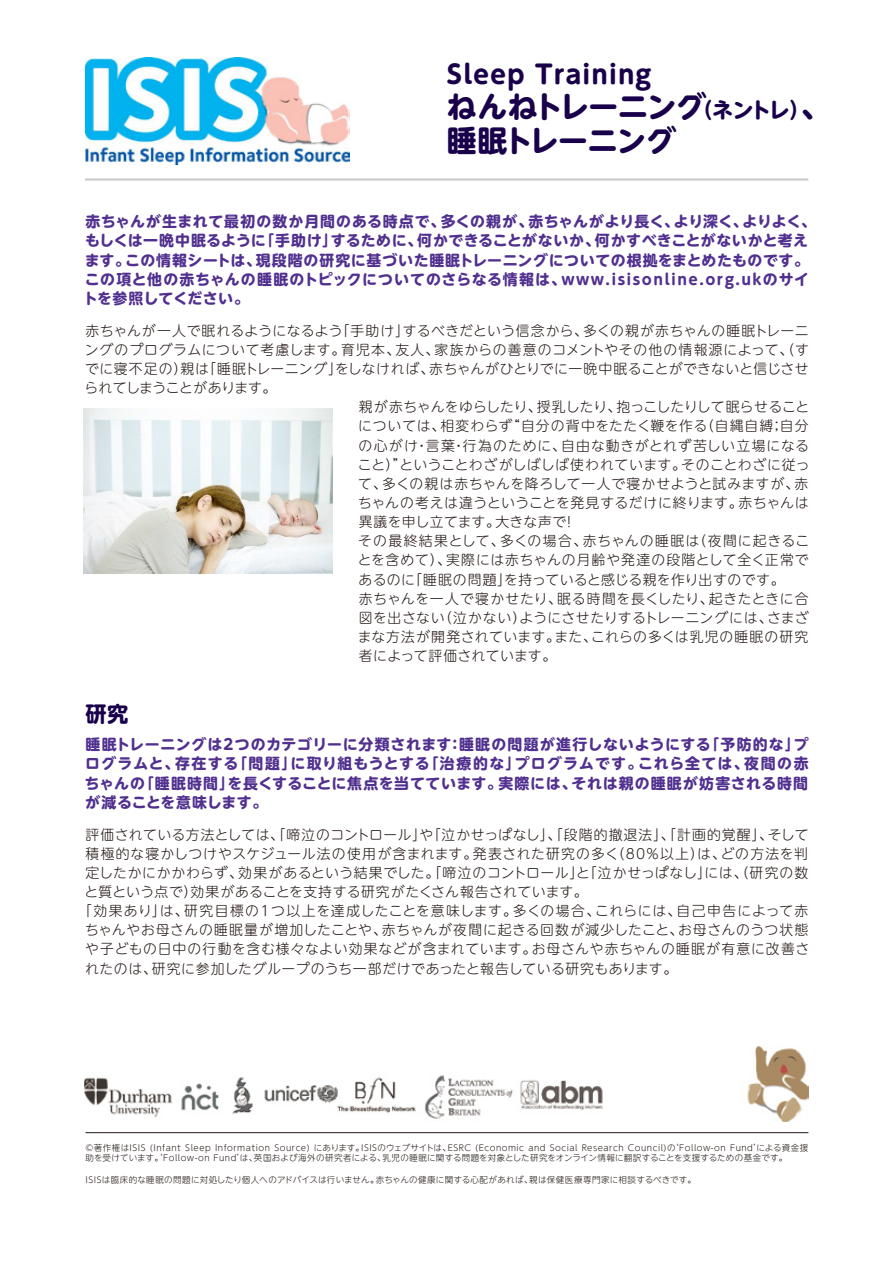
<style>
.page{position:relative;width:893px;height:1263px;background:#fff}
.page>*{position:absolute;margin:0;border:0;box-sizing:border-box;transform-origin:0 0}
.t1{font:700 29.7px/34px "UD Shin M Go Pro";letter-spacing:-.015em;color:#19004b}
.t2{font:700 25.5px "UD Shin M Go Pro";letter-spacing:.03em;color:#19004b}
.t3{font:700 21.3px "UD Shin M Go Pro";color:#19004b}
.t4{font:700 14.85px/19.2px "UD Shin M Go Pro";letter-spacing:.045em;color:#51308f}
.t5{font:300 13.8px "UD Shin M Go Pro";letter-spacing:.045em;color:#231815}
.t6{font:300 13.8px "UD Shin M Go Pro";letter-spacing:.025em;color:#231815}
.t7{font:300 13.8px "UD Shin M Go Pro";letter-spacing:.07em;color:#231815}
.t8{font:300 13.8px "UD Shin M Go Pro";letter-spacing:.065em;color:#231815}
.t9{font:300 13.8px "UD Shin M Go Pro";letter-spacing:.015em;color:#231815}
.t10{font:300 13.8px "UD Shin M Go Pro";letter-spacing:.075em;color:#231815}
.t11{font:300 13.8px "UD Shin M Go Pro";letter-spacing:.08em;color:#231815}
.t12{font:300 13.8px "UD Shin M Go Pro";letter-spacing:-.02em;color:#231815}
.t13{font:300 8.55px/10.6px "UD Shin M Go Pro";letter-spacing:.05em;color:#231815}
.t14{font:300 8.55px "UD Shin M Go Pro";letter-spacing:.03em;color:#231815}
.s1{font-size:21.3px}
</style>
<div class="page">
<img style="left:84px;top:1046px;width:725px;height:76px">
<img style="left:85px;top:57px;width:265px;height:107px">
<hr style="left:85px;top:178px;width:723px;height:3px;background:#c9c9ca">
<hr style="left:86px;top:1132px;width:722px;height:1px;background:#231815">
<img style="left:83px;top:408px;width:249px;height:166px">
<h2 class="t2" style="left:447px;top:53px;width:206px">Sleep Training</h2>
<h1 class="t1" style="left:447px;top:88px;width:385px">ねんねトレーニング<span class="s1">（ネントレ）</span>、睡眠トレーニング</h1>
<p class="t4" style="left:83px;top:211px;width:734px">赤ちゃんが生まれて最初の数か月間のある時点で、多くの親が、赤ちゃんがより長く、より深く、よりよく、もしくは一晩中眠るように「手助け」するために、何かできることがないか、何かすべきことがないかと考えます。この情報シートは、現段階の研究に基づいた睡眠トレーニングについての根拠をまとめたものです。この項と他の赤ちゃんの睡眠のトピックについてのさらなる情報は、www.isisonline.org.ukのサイトを参照してください。</p>
<p class="t5" style="left:86px;top:319px;width:725px">赤ちゃんが一人で眠れるようになるよう「手助け」するべきだという信念から、多くの親が赤ちゃんの睡眠トレーニ</p>
<p class="t8" style="left:85px;top:338px;width:725px">ングのプログラムについて考慮します。育児本、友人、家族からの善意のコメントやその他の情報源によって、（す</p>
<p class="t5" style="left:85px;top:358px;width:725px">でに寝不足の）親は「睡眠トレーニング」をしなければ、赤ちゃんがひとりでに一晩中眠ることができないと信じさせ</p>
<p class="t12" style="left:85px;top:377px;width:193px">られてしまうことがあります。</p>
<p class="t9" style="left:359px;top:396px;width:452px">親が赤ちゃんをゆらしたり、授乳したり、抱っこしたりして眠らせること</p>
<p class="t5" style="left:358px;top:415px;width:452px">については、相変わらず“自分の背中をたたく鞭を作る（自縄自縛；自分</p>
<p class="t10" style="left:359px;top:434px;width:452px">の心がけ・言葉・行為のために、自由な動きがとれず苦しい立場になる</p>
<p class="t5" style="left:358px;top:453px;width:453px">こと）”ということわざがしばしば使われています。そのことわざに従っ</p>
<p class="t5" style="left:358px;top:472px;width:452px">て、多くの親は赤ちゃんを降ろして一人で寝かせようと試みますが、赤</p>
<p class="t5" style="left:358px;top:492px;width:452px">ちゃんの考えは違うということを発見するだけに終ります。赤ちゃんは</p>
<p class="t6" style="left:359px;top:511px;width:219px">異議を申し立てます。大きな声で！</p>
<p class="t11" style="left:358px;top:530px;width:452px">その最終結果として、多くの場合、赤ちゃんの睡眠は（夜間に起きるこ</p>
<p class="t7" style="left:358px;top:549px;width:452px">とを含めて）、実際には赤ちゃんの月齢や発達の段階として全く正常で</p>
<p class="t6" style="left:359px;top:568px;width:427px">あるのに「睡眠の問題」を持っていると感じる親を作り出すのです。</p>
<p class="t5" style="left:359px;top:587px;width:451px">赤ちゃんを一人で寝かせたり、眠る時間を長くしたり、起きたときに合</p>
<p class="t5" style="left:359px;top:606px;width:451px">図を出さない（泣かない）ようにさせたりするトレーニングには、さまざ</p>
<p class="t5" style="left:358px;top:625px;width:452px">まな方法が開発されています。また、これらの多くは乳児の睡眠の研究</p>
<p class="t6" style="left:359px;top:645px;width:199px">者によって評価されています。</p>
<h3 class="t3" style="left:86px;top:696px;width:44px">研究</h3>
<p class="t4" style="left:85px;top:734px;width:725px;text-align:justify">睡眠トレーニングは2つのカテゴリーに分類されます：睡眠の問題が進行しないようにする「予防的な」プログラムと、存在する「問題」に取り組もうとする「治療的な」プログラムです。これら全ては、夜間の赤ちゃんの「睡眠時間」を長くすることに焦点を当てています。実際には、それは親の睡眠が妨害される時間が減ることを意味します。</p>
<p class="t5" style="left:86px;top:823px;width:725px">評価されている方法としては、「啼泣のコントロール」や「泣かせっぱなし」、「段階的撤退法」、「計画的覚醒」、そして</p>
<p class="t7" style="left:86px;top:842px;width:724px">積極的な寝かしつけやスケジュール法の使用が含まれます。発表された研究の多く（80%以上）は、どの方法を判</p>
<p class="t5" style="left:86px;top:861px;width:724px">定したかにかかわらず、効果があるという結果でした。「啼泣のコントロール」と「泣かせっぱなし」には、（研究の数</p>
<p class="t6" style="left:85px;top:881px;width:505px">と質という点で）効果があることを支持する研究がたくさん報告されています。</p>
<p class="t5" style="left:78px;top:900px;width:732px">「効果あり」は、研究目標の1つ以上を達成したことを意味します。多くの場合、これらには、自己申告によって赤</p>
<p class="t5" style="left:85px;top:919px;width:725px">ちゃんやお母さんの睡眠量が増加したことや、赤ちゃんが夜間に起きる回数が減少したこと、お母さんのうつ状態</p>
<p class="t5" style="left:85px;top:938px;width:725px">や子どもの日中の行動を含む様々なよい効果などが含まれています。お母さんや赤ちゃんの睡眠が有意に改善さ</p>
<p class="t5" style="left:85px;top:957px;width:593px">れたのは、研究に参加したグループのうち一部だけであったと報告している研究もあります。</p>
<p class="t13" style="left:86px;top:1142px;width:724px">©著作権はISIS (Infant Sleep Information Source) にあります。ISISのウェブサイトは、ESRC (Economic and Social Research Council)の‘Follow-on Fund’による資金援助を受けています。‘Follow-on Fund’は、英国および海外の研究者による、乳児の睡眠に関する問題を対象とした研究をオンライン情報に翻訳することを支援するための基金です。</p>
<p class="t14" style="left:86px;top:1172px;width:612px">ISISは臨床的な睡眠の問題に対処したり個人へのアドバイスは行いません。赤ちゃんの健康に関する心配があれば、親は保健医療専門家に相談するべきです。</p>
</div>
